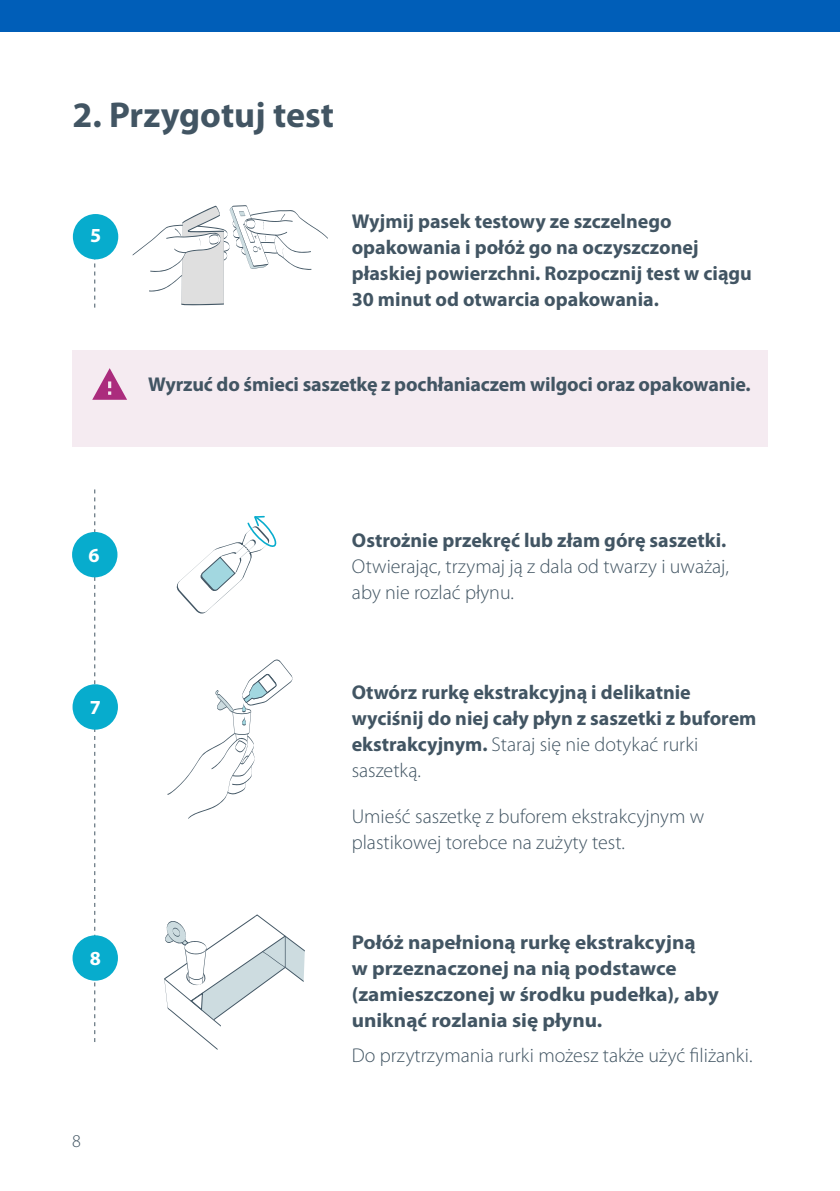
<style>
.page{position:relative;width:840px;height:1191px;background:#fff}
.page>*{position:absolute;margin:0;border:0;box-sizing:border-box;transform-origin:0 0}
.Heading_2__h2{font:700 36px "Myriad Pro";color:#425563}
.Paragraph_Black__p{font:300 20px/26px "Myriad Pro";color:#425563;text-align:justify}
.Paragraph_Bold__p{font:700 20px/26px "Myriad Pro";color:#425563}
.Paragraph_Black__p-2{font:700 20px/26px "Myriad Pro";color:#425563}
.Paragraph_Bold__p-2{font:700 20px/26px "Myriad Pro";color:#425563;scale:1.06 1}
.Paragraph_White__p{font:700 20px "Myriad Pro";color:#fff}
.Page_number__p{font:300 18px "Myriad Pro";color:#425563}
.s1{font-weight:700}
.s2{font-weight:300}
</style>
<div class="page">
<svg style="left:94px;top:489px;width:1px;height:553px"></svg>
<svg style="left:94px;top:259px;width:1px;height:49px"></svg>
<div style="left:73px;top:214px;width:45px;height:45px;background:#07accd;border-radius:50%"></div>
<div style="left:72px;top:684px;width:46px;height:45px;background:#07accd;border-radius:50%"></div>
<div style="left:72px;top:935px;width:46px;height:45px;background:#07accd;border-radius:50%"></div>
<div style="left:72px;top:532px;width:45px;height:45px;background:#07accd;border-radius:50%"></div>
<svg style="left:132px;top:205px;width:196px;height:100px"></svg>
<div style="left:72px;top:350px;width:695px;height:96px;background:#f5ebf1"></div>
<svg style="left:92px;top:368px;width:35px;height:32px"></svg>
<svg style="left:176px;top:515px;width:101px;height:99px"></svg>
<svg style="left:167px;top:659px;width:125px;height:160px"></svg>
<svg style="left:164px;top:914px;width:141px;height:136px"></svg>
<div style="left:0;top:0;width:839px;height:31px;background:#005eb8"></div>
<h3 class="Heading_2__h2" style="left:72px;top:92px;width:263px">2. Przygotuj test</h3>
<h2 class="Paragraph_White__p" style="left:90px;top:222px;width:13px">5</h2>
<h3 class="Paragraph_Bold__p" style="left:351px;top:208px;width:401px">Wyjmij pasek testowy ze szczelnego opakowania i połóż go na oczyszczonej płaskiej powierzchni. Rozpocznij test w ciągu 30 minut od otwarcia opakowania.</h3>
<h3 class="Paragraph_Bold__p" style="left:148px;top:371px;width:603px">Wyrzuć do śmieci saszetkę z pochłaniaczem wilgoci oraz opakowanie.</h3>
<h2 class="Paragraph_White__p" style="left:89px;top:542px;width:13px">6</h2>
<h2 class="Paragraph_White__p" style="left:90px;top:694px;width:13px">7</h2>
<h2 class="Paragraph_White__p" style="left:90px;top:945px;width:13px">8</h2>
<p class="Page_number__p" style="left:72px;top:1130px;width:10px">8</p>
<p class="Paragraph_Black__p" style="left:352px;top:527px;width:378px"><span class="s1">Ostrożnie przekręć lub złam górę saszetki.<br></span>Otwierając, trzymaj ją z dala od twarzy i uważaj, aby nie rozlać płynu.</p>
<p class="Paragraph_Black__p-2" style="left:351px;top:679px;width:406px">Otwórz rurkę ekstrakcyjną i delikatnie wyciśnij do niej cały płyn z saszetki z buforem ekstrakcyjnym. <span class="s2">Staraj się nie dotykać rurki saszetką.</span></p>
<p class="Paragraph_Black__p" style="left:351px;top:804px;width:354px">Umieść saszetkę z buforem ekstrakcyjnym w plastikowej torebce na zużyty test.</p>
<h3 class="Paragraph_Bold__p-2" style="left:351px;top:929px;width:347px">Połóż napełnioną rurkę ekstrakcyjną<br>w przeznaczonej na nią podstawce (zamieszczonej w środku pudełka), aby uniknąć rozlania się płynu.</h3>
<p class="Paragraph_Black__p" style="left:351px;top:1042px;width:402px">Do przytrzymania rurki możesz także użyć filiżanki.</p>
</div>
